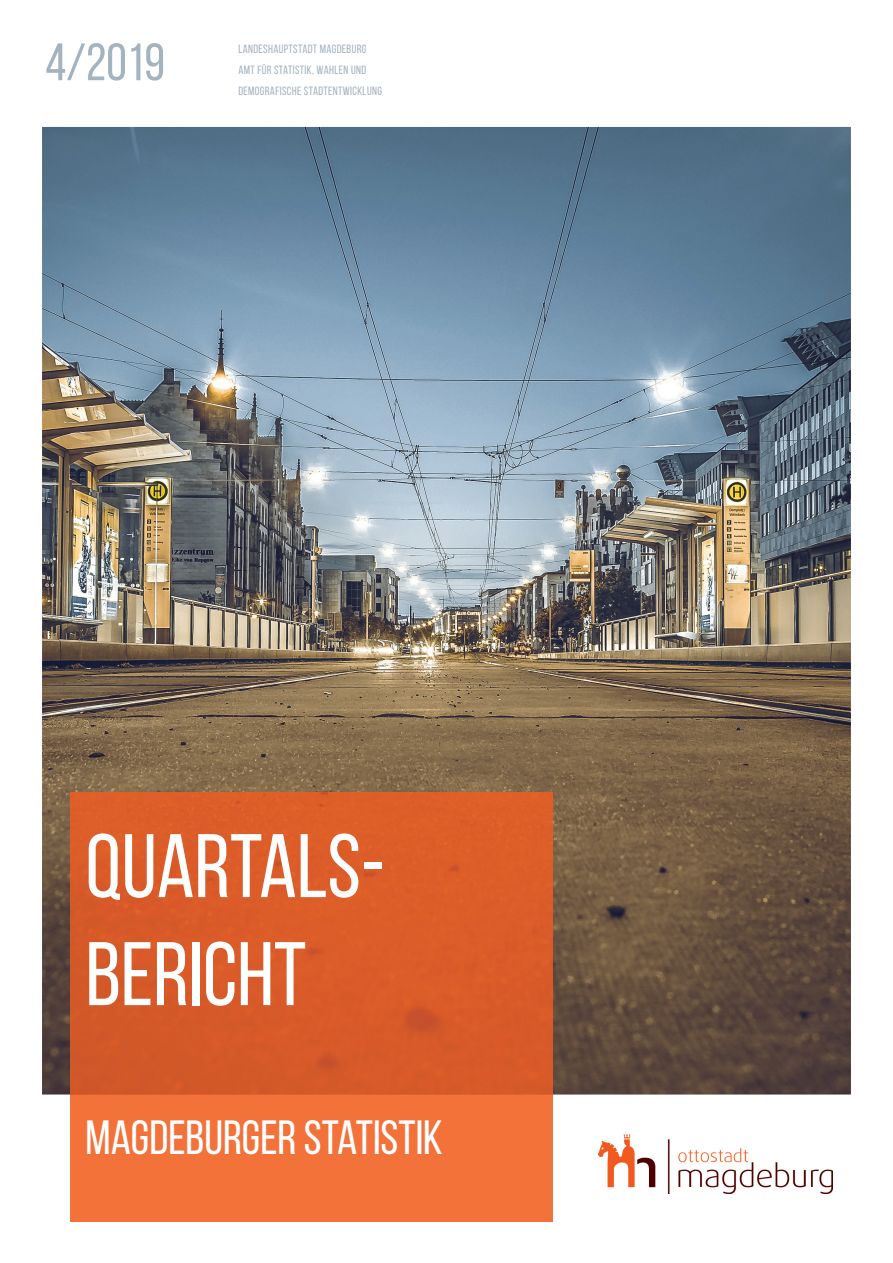
<style>
.page{position:relative;width:893px;height:1263px;background:#fff}
.page>*{position:absolute;margin:0;border:0;box-sizing:border-box;transform-origin:0 0}
.t1{font:90px/108px "Bebas Neue";color:#fff}
.t2{font:52.5px "Bebas Neue";color:#a3b3bf}
.t3{font:48px "Bebas Neue";color:#fff}
.t4{font:12px/21px "Bebas Neue";letter-spacing:.03em;color:#a3b3bf}
</style>
<div class="page">
<img style="left:42px;top:127px;width:809px;height:967px">
<div style="left:71px;top:1094px;width:482px;height:128px;background:#f3723a"></div>
<img style="left:71px;top:792px;width:482px;height:302px">
<img style="left:598px;top:1135px;width:234px;height:58px">
<h2 class="t2" style="left:45px;top:34px;width:121px">4/2019</h2>
<p class="t4" style="left:238px;top:39px;width:145px">LANDESHAUPTSTADT MAGDEBURG<br>AMT FÜR STATISTIK, WAHLEN UND<br>DEMOGRAFISCHE STADTENTWICKLUNG</p>
<h1 class="t1" style="left:86px;top:811px;width:301px">QUARTALS-<br>BERICHT</h1>
<h3 class="t3" style="left:86px;top:1111px;width:359px">MAGDEBURGER STATISTIK</h3>
</div>
